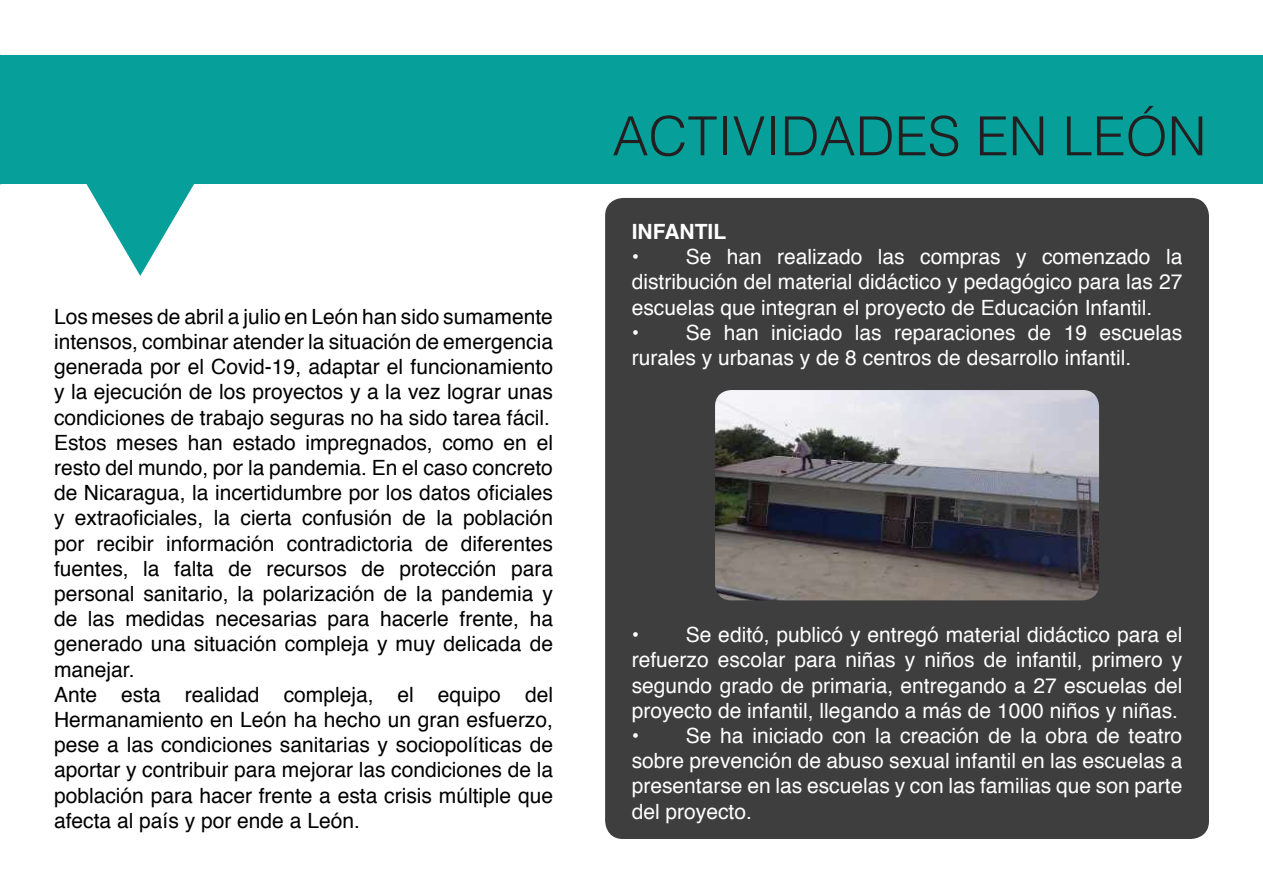
<style>
.page{position:relative;width:1263px;height:893px;background:#fff}
.page>*{position:absolute;margin:0;border:0;box-sizing:border-box;transform-origin:0 0}
.t1{font:300 54px "Helvetica";color:#231f20}
.t2{font:21px/25.2px "Helvetica";color:#000}
.t3{font:21px/25.2px "Helvetica";color:#fff;text-align:justify}
.t4{font:700 21px "Helvetica";color:#fff}
</style>
<div class="page">
<div style="left:0;top:55px;width:1263px;height:128px;background:#079f99"></div>
<svg style="left:27px;top:183px;width:226px;height:93px"></svg>
<div style="left:605px;top:198px;width:604px;height:641px;background:#3e3e3f;border-radius:18px"></div>
<img style="left:715px;top:390px;width:384px;height:210px">
<p class="t2" style="left:54px;top:304px;width:500px">Los meses de abril a julio en León han sido sumamente intensos, combinar atender la situación de emergencia generada por el Covid-19, adaptar el funcionamiento y la ejecución de los proyectos y a la vez lograr unas condiciones de trabajo seguras no ha sido tarea fácil.<br>Estos meses han estado impregnados, como en el resto del mundo, por la pandemia. En el caso concreto de Nicaragua, la incertidumbre por los datos oficiales y extraoficiales, la cierta confusión de la población por recibir información contradictoria de diferentes fuentes, la falta de recursos de protección para personal sanitario, la polarización de la pandemia y de las medidas necesarias para hacerle frente, ha generado una situación compleja y muy delicada de manejar.<br>Ante esta realidad compleja, el equipo del Hermanamiento en León ha hecho un gran esfuerzo, pese a las condiciones sanitarias y sociopolíticas de aportar y contribuir para mejorar las condiciones de la población para hacer frente a esta crisis múltiple que afecta al país y por ende a León.</p>
<h1 class="t1" style="left:612px;top:90px;width:596px">ACTIVIDADES EN LEÓN</h1>
<p class="t4" style="left:632px;top:215px;width:96px">INFANTIL</p>
<p class="t3" style="left:632px;top:245px;width:552px">• Se han realizado las compras y comenzado la distribución del material didáctico y pedagógico para las 27 escuelas que integran el proyecto de Educación Infantil.</p>
<p class="t3" style="left:632px;top:320px;width:552px">• Se han iniciado las reparaciones de 19 escuelas rurales y urbanas y de 8 centros de desarrollo infantil.</p>
<p class="t3" style="left:632px;top:623px;width:552px">• Se editó, publicó y entregó material didáctico para el refuerzo escolar para niñas y niños de infantil, primero y segundo grado de primaria, entregando a 27 escuelas del proyecto de infantil, llegando a más de 1000 niños y niñas.</p>
<p class="t3" style="left:632px;top:724px;width:552px">• Se ha iniciado con la creación de la obra de teatro sobre prevención de abuso sexual infantil en las escuelas a presentarse en las escuelas y con las familias que son parte del proyecto.</p>
</div>
